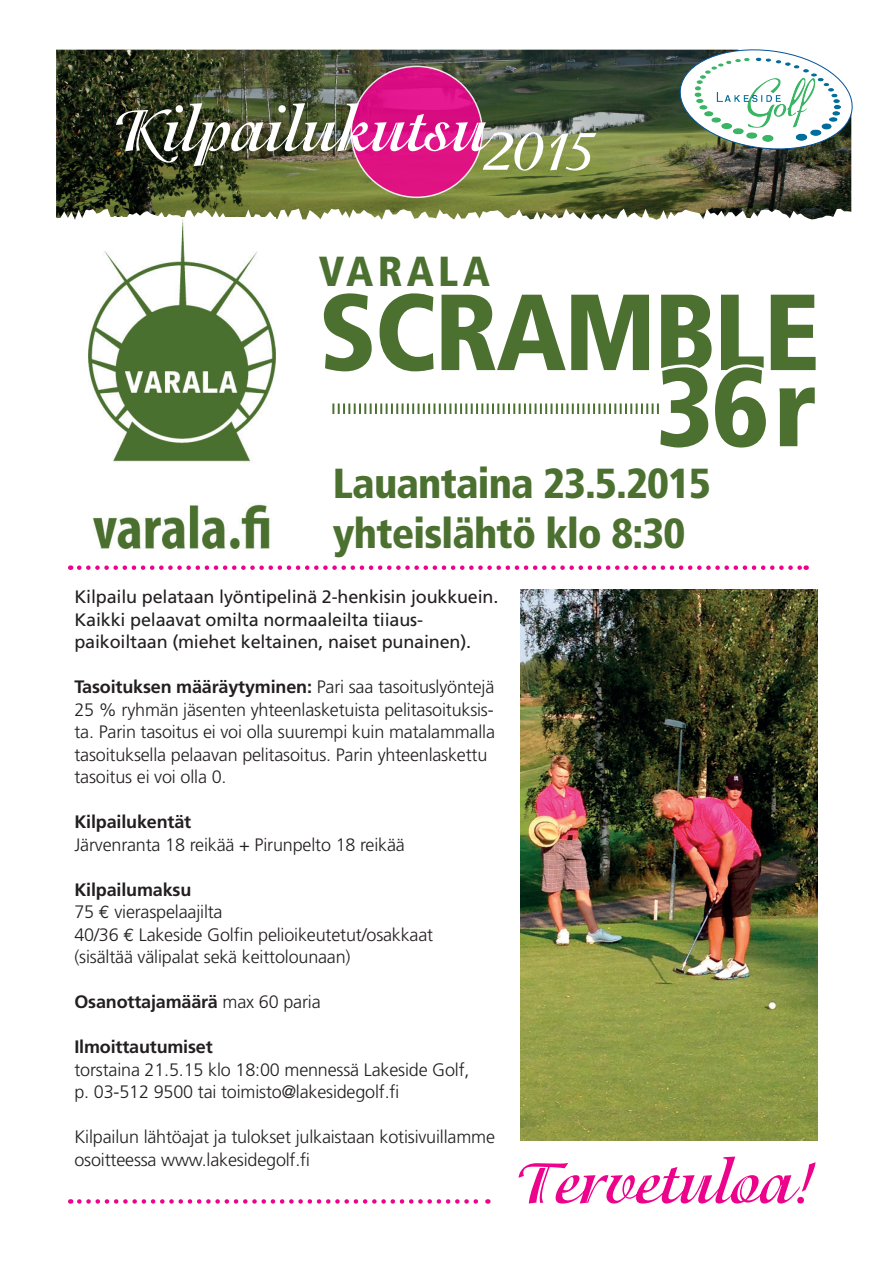
<style>
.page{position:relative;width:893px;height:1263px;background:#fff}
.page>*{position:absolute;margin:0;border:0;box-sizing:border-box;transform-origin:0 0}
.t1{font:900 condensed 111px "Frutiger";color:#4b7030}
.t2{font:900 condensed 108px "Frutiger";letter-spacing:-.02em;color:#4b7030}
.t3{font:700 60px "Isadora";color:#fff}
.t4{font:900 condensed 42px/50.4px "Frutiger";letter-spacing:-.02em;color:#4b7030}
.t5{font:300 18px/22.5px "Frutiger";letter-spacing:-.01em;color:#231f20}
.t6{font:18px/22.5px "Frutiger";letter-spacing:-.01em;color:#231f20}
.t7{font:700 18px "Frutiger";letter-spacing:-.01em;color:#231f20}
.s1{font-weight:700}
.s2{font-family:"Euro Mono";font-weight:400}
.s3{font-weight:300}
</style>
<div class="page">
<img style="left:521px;top:590px;width:296px;height:550px">
<svg style="left:79px;top:565px;width:728px;height:5px"></svg>
<svg style="left:79px;top:1199px;width:409px;height:5px"></svg>
<img style="left:56px;top:50px;width:795px;height:170px">
<img style="left:677px;top:49px;width:176px;height:105px">
<img style="left:695px;top:58px;width:145px;height:83px">
<svg style="left:519px;top:1156px;width:296px;height:47px"></svg>
<img style="left:89px;top:217px;width:187px;height:331px">
<svg style="left:332px;top:403px;width:327px;height:11px"></svg>
<svg style="left:351px;top:66px;width:131px;height:131px;background:#de1a89"></svg>
<img style="left:116px;top:103px;width:379px;height:63px">
<h3 class="t3" style="left:484px;top:116px;width:116px">2015</h3>
<h3 class="t4" style="left:319px;top:246px;width:173px">VARALA</h3>
<h2 class="t2" style="left:319px;top:268px;width:502px">SCRAMBLE</h2>
<h1 class="t1" style="left:656px;top:341px;width:162px">36 r</h1>
<h3 class="t4" style="left:333px;top:458px;width:380px">Lauantaina 23.5.2015 yhteislähtö klo 8:30</h3>
<p class="t6" style="left:74px;top:586px;width:425px">Kilpailu pelataan lyöntipelinä 2-henkisin joukkuein.<br>Kaikki pelaavat omilta normaaleilta tiiaus&shy;paikoiltaan (miehet keltainen, naiset punainen).</p>
<p class="t5" style="left:74px;top:676px;width:422px"><span class="s1">Tasoituksen määräytyminen:</span> Pari saa tasoituslyöntejä 25 % ryhmän jäsenten yhteenlasketuista pelitasoituksis&shy;ta. Parin tasoitus ei voi olla suurempi kuin matalammalla tasoituksella pelaavan pelitasoitus. Parin yhteenlaskettu tasoitus ei voi olla 0.</p>
<p class="t7" style="left:74px;top:811px;width:118px">Kilpailukentät</p>
<p class="t5" style="left:74px;top:834px;width:332px">Järvenranta 18 reikää + Pirunpelto 18 reikää</p>
<p class="t5" style="left:74px;top:879px;width:360px"><span class="s1">Kilpailumaksu<br></span>75 <span class="s2">e</span> vieraspelaajilta<br>40/36 <span class="s2">e</span> Lakeside Golfin pelioikeutetut/osakkaat (sisältää välipalat sekä keittolounaan)</p>
<p class="t7" style="left:74px;top:991px;width:248px">Osanottajamäärä <span class="s3">max 60 paria</span></p>
<p class="t7" style="left:74px;top:1036px;width:140px">Ilmoittautumiset</p>
<p class="t5" style="left:74px;top:1059px;width:397px">torstaina 21.5.15 klo 18:00 mennessä Lakeside Golf, p. 03-512 9500 tai toimisto@lakesidegolf.fi</p>
<p class="t5" style="left:74px;top:1126px;width:422px">Kilpailun lähtöajat ja tulokset julkaistaan kotisivuillamme osoitteessa www.lakesidegolf.fi</p>
</div>
